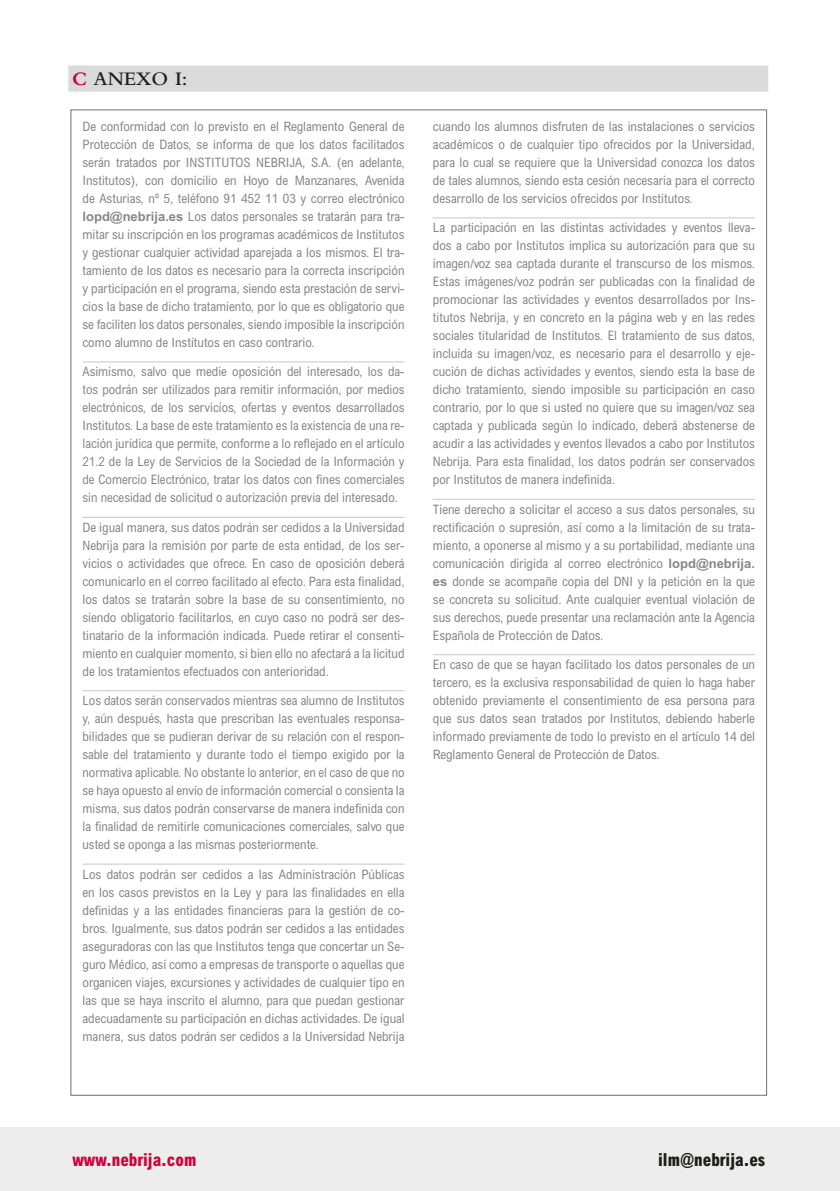
<style>
.page{position:relative;width:840px;height:1191px;background:#fff}
.page>*{position:absolute;margin:0;border:0;box-sizing:border-box;transform-origin:0 0}
.titulo_en_tabla{font:600 20px "Bembo Std";color:#1d1d1b}
.t1{font:800 condensed 18px "Arial MT Pro";color:#d0043d;scale:.95 1}
.t2{font:800 condensed 18px "Arial MT Pro";color:#1d1d1b;scale:.95 1}
.NOTA{font:condensed 13px/18px "Arial MT Pro";color:#878787;text-align:justify}
.s1{font-weight:700;color:#d0043d}
.s2{font-weight:700;font-stretch:normal}
</style>
<div class="page">
<hr style="left:82px;top:361px;width:322px;height:1px;background:#c7c7c6">
<hr style="left:82px;top:517px;width:322px;height:1px;background:#c7c7c6">
<hr style="left:82px;top:690px;width:322px;height:1px;background:#c7c7c6">
<hr style="left:82px;top:863px;width:322px;height:1px;background:#c7c7c6">
<hr style="left:432px;top:217px;width:322px;height:1px;background:#c7c7c6">
<hr style="left:432px;top:499px;width:322px;height:1px;background:#c7c7c6">
<hr style="left:432px;top:654px;width:322px;height:1px;background:#c7c7c6">
<div style="left:0;top:1127px;width:839px;height:64px;background:#ededed"></div>
<div style="left:68px;top:66px;width:699px;height:26px;background:#dadada"></div>
<p class="titulo_en_tabla" style="left:72px;top:68px;width:117px"><span class="s1">C</span> ANEXO I:</p>
<p class="NOTA" style="left:82px;top:118px;width:323px">De conformidad con lo previsto en el Reglamento General de Protección de Datos, se informa de que los datos facilitados serán tratados por INSTITUTOS NEBRIJA, S.A. (en adelante, Institutos), con domicilio en Hoyo de Manzanares, Avenida de Asturias, nº 5, teléfono 91 452 11 03 y correo electrónico <span class="s2">lopd@nebrija.es</span> Los datos personales se tratarán para tra&shy;mitar su inscripción en los programas académicos de Institutos y gestionar cualquier actividad aparejada a los mismos. El tra&shy;tamiento de los datos es necesario para la correcta inscripción y participación en el programa, siendo esta prestación de servi&shy;cios la base de dicho tratamiento, por lo que es obligatorio que se faciliten los datos personales, siendo imposible la inscripción como alumno de Institutos en caso contrario.</p>
<p class="NOTA" style="left:82px;top:363px;width:323px">Asimismo, salvo que medie oposición del interesado, los da&shy;tos podrán ser utilizados para remitir información, por medios electrónicos, de los servicios, ofertas y eventos desarrollados Institutos. La base de este tratamiento es la existencia de una re&shy;lación jurídica que permite, conforme a lo reflejado en el artículo 21.2 de la Ley de Servicios de la Sociedad de la Información y de Comercio Electrónico, tratar los datos con fines comerciales sin necesidad de solicitud o autorización previa del interesado.</p>
<p class="NOTA" style="left:82px;top:518px;width:323px">De igual manera, sus datos podrán ser cedidos a la Universidad Nebrija para la remisión por parte de esta entidad, de los ser&shy;vicios o actividades que ofrece. En caso de oposición deberá comunicarlo en el correo facilitado al efecto. Para esta finalidad, los datos se tratarán sobre la base de su consentimiento, no siendo obligatorio facilitarlos, en cuyo caso no podrá ser des&shy;tinatario de la información indicada. Puede retirar el consenti&shy;miento en cualquier momento, si bien ello no afectará a la licitud de los tratamientos efectuados con anterioridad.</p>
<p class="NOTA" style="left:82px;top:692px;width:323px">Los datos serán conservados mientras sea alumno de Institutos y, aún después, hasta que prescriban las eventuales responsa&shy;bilidades que se pudieran derivar de su relación con el respon&shy;sable del tratamiento y durante todo el tiempo exigido por la normativa aplicable. No obstante lo anterior, en el caso de que no se haya opuesto al envío de información comercial o consienta la misma, sus datos podrán conservarse de manera indefinida con la finalidad de remitirle comunicaciones comerciales, salvo que usted se oponga a las mismas posteriormente.</p>
<p class="NOTA" style="left:82px;top:865px;width:323px">Los datos podrán ser cedidos a las Administración Públicas en los casos previstos en la Ley y para las finalidades en ella definidas y a las entidades financieras para la gestión de co&shy;bros. Igualmente, sus datos podrán ser cedidos a las entidades aseguradoras con las que Institutos tenga que concertar un Se&shy;guro Médico, así como a empresas de transporte o aquellas que organicen viajes, excursiones y actividades de cualquier tipo en las que se haya inscrito el alumno, para que puedan gestionar adecuadamente su participación en dichas actividades. De igual manera, sus datos podrán ser cedidos a la Universidad Nebrija</p>
<p class="NOTA" style="left:432px;top:118px;width:323px">cuando los alumnos disfruten de las instalaciones o servicios académicos o de cualquier tipo ofrecidos por la Universidad, para lo cual se requiere que la Universidad conozca los datos de tales alumnos, siendo esta cesión necesaria para el correcto desarrollo de los servicios ofrecidos por Institutos.</p>
<p class="NOTA" style="left:432px;top:219px;width:323px">La participación en las distintas actividades y eventos lleva&shy;dos a cabo por Institutos implica su autorización para que su imagen/voz sea captada durante el transcurso de los mismos.<br>Estas imágenes/voz podrán ser publicadas con la finalidad de promocionar las actividades y eventos desarrollados por Ins&shy;titutos Nebrija, y en concreto en la página web y en las redes sociales titularidad de Institutos. El tratamiento de sus datos, incluida su imagen/voz, es necesario para el desarrollo y eje&shy;cución de dichas actividades y eventos, siendo esta la base de dicho tratamiento, siendo imposible su participación en caso contrario, por lo que si usted no quiere que su imagen/voz sea captada y publicada según lo indicado, deberá abstenerse de acudir a las actividades y eventos llevados a cabo por Institutos Nebrija. Para esta finalidad, los datos podrán ser conservados por Institutos de manera indefinida.</p>
<p class="NOTA" style="left:432px;top:500px;width:323px">Tiene derecho a solicitar el acceso a sus datos personales, su rectificación o supresión, así como a la limitación de su trata&shy;miento, a oponerse al mismo y a su portabilidad, mediante una comunicación dirigida al correo electrónico <span class="s2">lopd@nebrija. es</span> donde se acompañe copia del DNI y la petición en la que se concreta su solicitud. Ante cualquier eventual violación de sus derechos, puede presentar una reclamación ante la Agencia Española de Protección de Datos.</p>
<p class="NOTA" style="left:432px;top:656px;width:323px">En caso de que se hayan facilitado los datos personales de un tercero, es la exclusiva responsabilidad de quien lo haga haber obtenido previamente el consentimiento de esa persona para que sus datos sean tratados por Institutos, debiendo haberle informado previamente de todo lo previsto en el artículo 14 del Reglamento General de Protección de Datos.</p>
<p class="t1" style="left:72px;top:1148px;width:132px">www.nebrija.com</p>
<p class="t2" style="left:657px;top:1148px;width:114px">ilm@nebrija.es</p>
</div>
